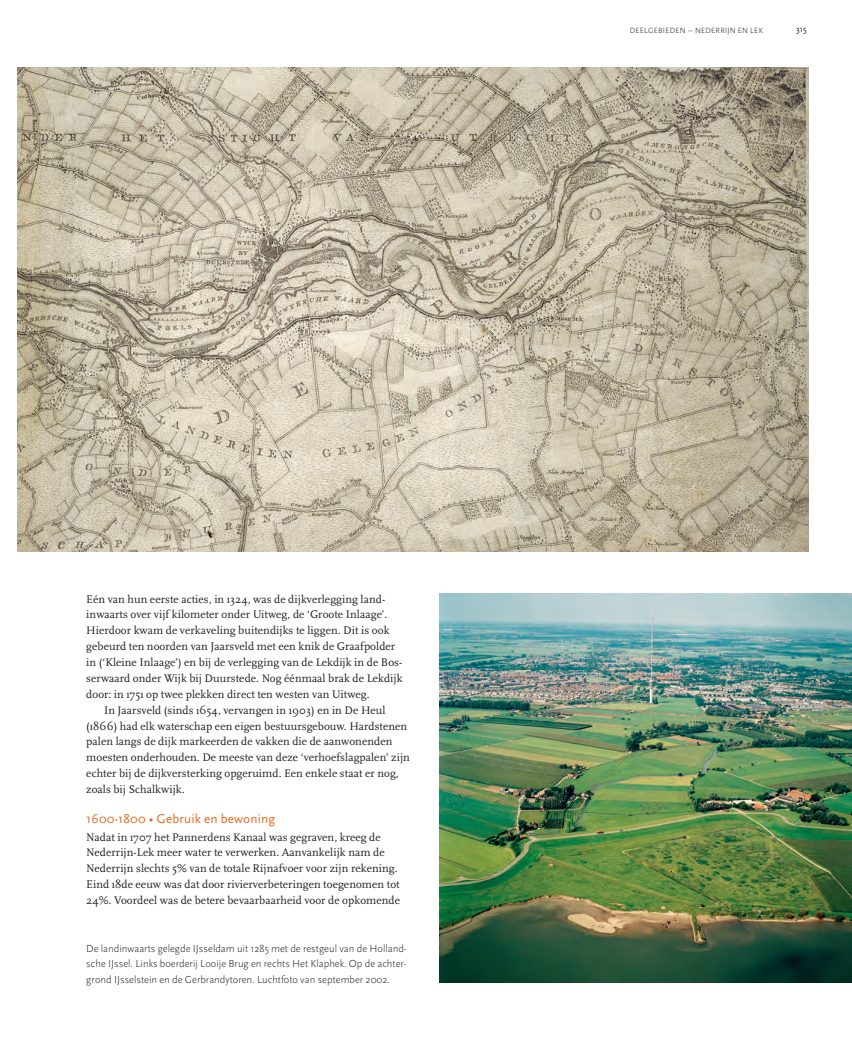
<style>
.page{position:relative;width:852px;height:1055px;background:#fff}
.page>*{position:absolute;margin:0;border:0;box-sizing:border-box;transform-origin:0 0}
.t1{font:13.25px "Scala Sans";letter-spacing:.01em;color:#e4691d}
.t2{font:11.5px/15.9px "Scala";letter-spacing:.005em;color:#231f20}
.t3{font:300 10.62px/15.9px "Scala Sans";color:#231f20;text-align:justify}
.t4{font:8.75px "Scala Sans";color:#231f20}
.t5{font:300 7.88px "Scala Sans";letter-spacing:.03em;color:#231f20}
.s1{font-size:8.75px}
</style>
<div class="page">
<img style="left:18px;top:68px;width:790px;height:484px">
<img style="left:439px;top:593px;width:413px;height:389px">
<p class="t5" style="left:629px;top:26px;width:135px">DEELGEBIEDEN <span class="s1">–</span> NEDERRIJN EN LEK</p>
<p class="t4" style="left:796px;top:26px;width:12px">315</p>
<p class="t2" style="left:86px;top:591px;width:318px">Eén van hun eerste acties, in 1324, was de dijkverlegging land&shy;inwaarts over vijf kilometer onder Uitweg, de ‘Groote Inlaage’.<br>Hierdoor kwam de verkaveling buitendijks te liggen. Dit is ook gebeurd ten noorden van Jaarsveld met een knik de Graafpolder in (‘Kleine Inlaage’) en bij de verlegging van de Lekdijk in de Bos&shy;serwaard onder Wijk bij Duurstede. Nog éénmaal brak de Lekdijk door: in 1751 op twee plekken direct ten westen van Uitweg.</p>
<p class="t2" style="left:86px;top:702px;width:325px;text-indent:18px">In Jaarsveld (sinds 1654, vervangen in 1903) en in De Heul (1866) had elk waterschap een eigen bestuursgebouw. Hardstenen palen langs de dijk markeerden de vakken die de aanwonenden moesten onderhouden. De meeste van deze ‘verhoefslagpalen’ zijn echter bij de dijkversterking opgeruimd. Een enkele staat er nog, zoals bij Schalkwijk.</p>
<p class="t1" style="left:86px;top:814px;width:190px">1600-1800 • Gebruik en bewoning</p>
<p class="t2" style="left:86px;top:829px;width:315px">Nadat in 1707 het Pannerdens Kanaal was gegraven, kreeg de Nederrijn-Lek meer water te verwerken. Aanvankelijk nam de Nederrijn slechts 5% van de totale Rijnafvoer voor zijn rekening.<br>Eind 18de eeuw was dat door rivierverbeteringen toegenomen tot 24%. Voordeel was de betere bevaarbaarheid voor de opkomende</p>
<p class="t3" style="left:86px;top:940px;width:322px">De landinwaarts gelegde IJsseldam uit 1285 met de restgeul van de Holland&shy;sche IJssel. Links boerderij Looije Brug en rechts Het Klaphek. Op de achter&shy;grond IJsselstein en de Gerbrandytoren. Luchtfoto van september 2002.</p>
</div>
